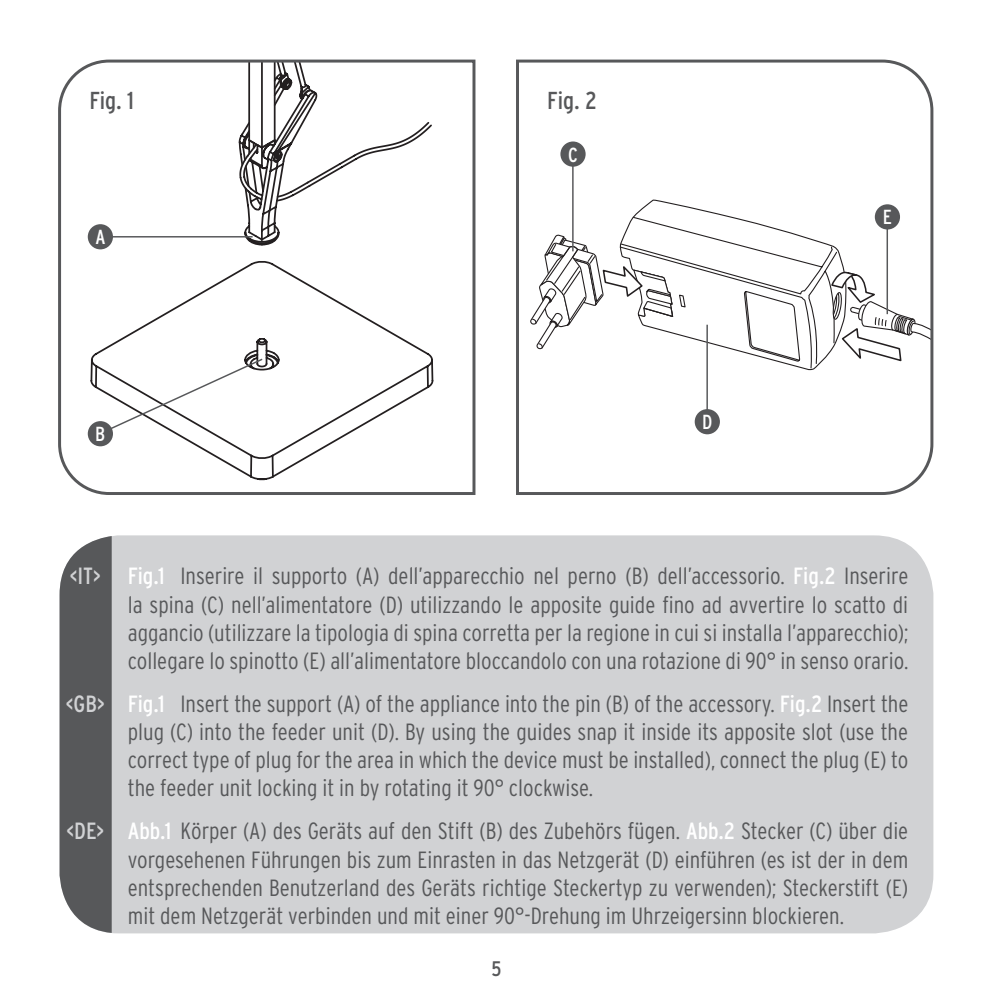
<style>
.page{position:relative;width:993px;height:993px;background:#fff}
.page>*{position:absolute;margin:0;border:0;box-sizing:border-box;transform-origin:0 0}
.t1{font:condensed 24.5px "Interstate";color:#57585a}
.t2{font:300 condensed 23.45px/28px "Interstate";color:#57585a;text-align:justify}
.t3{font:condensed 23.45px "Interstate";color:#d1d2d4}
.t4{font:condensed 21px "Interstate";color:#57585a}
.t5{font:condensed 20.3px "Interstate";color:#fff}
.s1{font-weight:400;color:#fff}
</style>
<div class="page">
<div style="left:60px;top:535px;width:873px;height:398px;background:#d1d2d4;border-radius:60px"></div>
<svg style="left:60px;top:536px;width:52px;height:396px;background:#626364"></svg>
<svg style="left:58px;top:59px;width:418px;height:436px"></svg>
<svg style="left:516px;top:59px;width:418px;height:436px"></svg>
<hr style="left:100px;top:236px;width:152px;height:1px;background:#57585a">
<div style="left:88px;top:224px;width:25px;height:25px;background:#57585a;border-radius:50%"></div>
<svg style="left:98px;top:357px;width:166px;height:78px"></svg>
<div style="left:88px;top:421px;width:25px;height:25px;background:#57585a;border-radius:50%"></div>
<hr style="left:572px;top:154px;width:1px;height:97px;background:#57585a">
<div style="left:560px;top:141px;width:25px;height:26px;background:#57585a;border-radius:50%"></div>
<hr style="left:886px;top:217px;width:1px;height:97px;background:#57585a">
<div style="left:874px;top:204px;width:25px;height:25px;background:#57585a;border-radius:50%"></div>
<hr style="left:706px;top:324px;width:1px;height:98px;background:#57585a">
<div style="left:694px;top:409px;width:25px;height:25px;background:#57585a;border-radius:50%"></div>
<p class="t1" style="left:89px;top:87px;width:46px">Fig. 1</p>
<p class="t1" style="left:547px;top:87px;width:51px">Fig. 2</p>
<p class="t5" style="left:95px;top:226px;width:12px">A</p>
<p class="t5" style="left:568px;top:143px;width:11px">C</p>
<p class="t5" style="left:882px;top:206px;width:11px">E</p>
<p class="t5" style="left:95px;top:422px;width:12px">B</p>
<p class="t5" style="left:702px;top:410px;width:12px">D</p>
<p class="t3" style="left:70px;top:562px;width:32px">&lt;IT&gt;</p>
<p class="t3" style="left:66px;top:690px;width:40px">&lt;GB&gt;</p>
<p class="t3" style="left:67px;top:817px;width:39px">&lt;DE&gt;</p>
<p class="t2" style="left:128px;top:561px;width:781px"><span class="s1">Fig.1</span> Inserire il supporto (A) dell’apparecchio nel perno (B) dell’accessorio. <span class="s1">Fig.2</span> Inserire la spina (C) nell’alimentatore (D) utilizzando le apposite guide fino ad avvertire lo scatto di aggancio (utilizzare la tipologia di spina corretta per la regione in cui si installa l’apparecchio); collegare lo spinotto (E) all’alimentatore bloccandolo con una rotazione di 90° in senso orario.</p>
<p class="t2" style="left:128px;top:689px;width:782px"><span class="s1">Fig.1</span> Insert the support (A) of the appliance into the pin (B) of the accessory. <span class="s1">Fig.2</span> Insert the plug (C) into the feeder unit (D). By using the guides snap it inside its apposite slot (use the correct type of plug for the area in which the device must be installed), connect the plug (E) to the feeder unit locking it in by rotating it 90° clockwise.</p>
<p class="t2" style="left:128px;top:816px;width:781px"><span class="s1">Abb.1</span> Körper (A) des Geräts auf den Stift (B) des Zubehörs fügen. <span class="s1">Abb.2</span> Stecker (C) über die vorgesehenen Führungen bis zum Einrasten in das Netzgerät (D) einführen (es ist der in dem entsprechenden Benutzerland des Geräts richtige Steckertyp zu verwenden); Steckerstift (E) mit dem Netzgerät verbinden und mit einer 90°-Drehung im Uhrzeigersinn blockieren.</p>
<p class="t4" style="left:491px;top:956px;width:11px">5</p>
</div>
